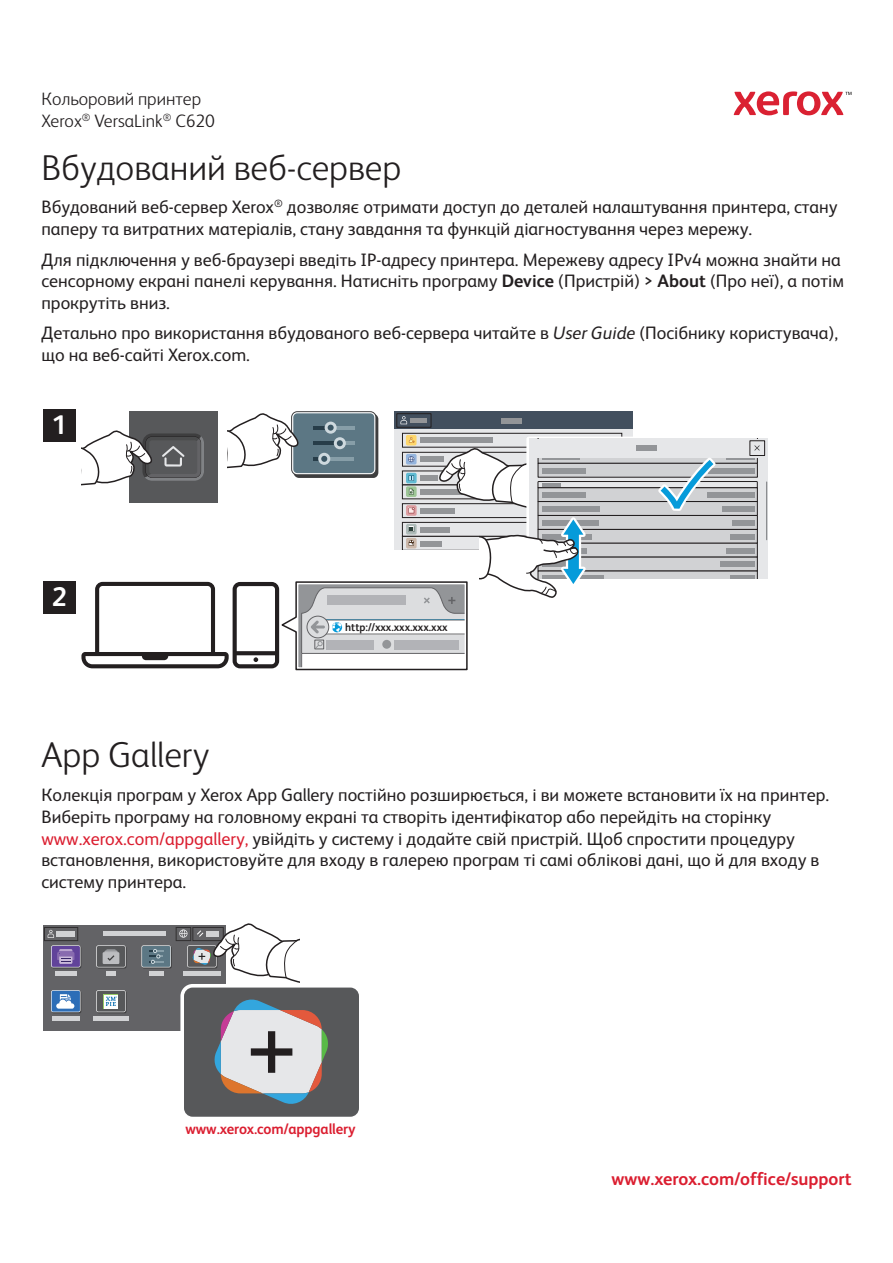
<style>
.page{position:relative;width:893px;height:1263px;background:#fff}
.page>*{position:absolute;margin:0;border:0;box-sizing:border-box;transform-origin:0 0}
.t1{font:300 36px "Xerox Sans";color:#231f20}
.t2{font:700 27px "Xerox Sans";color:#fff}
.t3{font:18px/21.6px "Xerox Sans";color:#231f20}
.t4{font:300 18px/21.6px "Xerox Sans";color:#231f20}
.t5{font:700 18px "Xerox Sans";color:#db1e30}
.t6{font:700 15px "Xerox Sans";letter-spacing:-.005em;color:#db1e30}
.t7{font:700 11.25px "Xerox Sans";color:#231f20;scale:.96 1}
.s1{font-weight:700}
.s2{font-style:italic}
.s3{color:#db1e30}
</style>
<div class="page">
<svg style="left:734px;top:91px;width:117px;height:24px"></svg>
<svg style="left:81px;top:412px;width:686px;height:259px"></svg>
<div style="left:43px;top:925px;width:182px;height:106px;background:#636366"></div>
<hr style="left:103px;top:931px;width:63px;height:4px;background:#d1d2d4">
<hr style="left:55px;top:972px;width:22px;height:4px;background:#d1d2d4">
<div style="left:52px;top:946px;width:29px;height:22px;background:#929293;border-radius:2px"></div>
<svg style="left:51px;top:945px;width:29px;height:22px"></svg>
<div style="left:52px;top:946px;width:28px;height:21px;background:#61439a"></div>
<svg style="left:57px;top:949px;width:17px;height:15px"></svg>
<hr style="left:106px;top:972px;width:10px;height:4px;background:#d1d2d4">
<div style="left:97px;top:946px;width:30px;height:22px;background:#7c7c7d;border-radius:2px"></div>
<div style="left:96px;top:945px;width:30px;height:22px;background:#bcbcbe;border-radius:2px"></div>
<div style="left:97px;top:946px;width:28px;height:21px;background:#57585a"></div>
<div style="left:104px;top:950px;width:14px;height:12px;background:#a8a9ad"></div>
<div style="left:103px;top:952px;width:16px;height:12px;background:#bcbdc0"></div>
<svg style="left:107px;top:955px;width:7px;height:6px"></svg>
<div style="left:52px;top:1016px;width:28px;height:5px;background:#d1d2d4"></div>
<svg style="left:52px;top:991px;width:29px;height:22px"></svg>
<div style="left:51px;top:990px;width:29px;height:22px;background:#b9c6d5;border-radius:2px"></div>
<div style="left:52px;top:991px;width:28px;height:21px;background:#2d6eb7"></div>
<svg style="left:56px;top:994px;width:18px;height:15px"></svg>
<div style="left:93px;top:1016px;width:36px;height:5px;background:#d1d2d4"></div>
<svg style="left:96px;top:990px;width:30px;height:22px"></svg>
<div style="left:97px;top:991px;width:28px;height:21px;background:#57585a"></div>
<svg style="left:104px;top:994px;width:14px;height:15px"></svg>
<svg style="left:104px;top:995px;width:13px;height:13px"></svg>
<svg style="left:106px;top:997px;width:11px;height:9px"></svg>
<hr style="left:149px;top:972px;width:15px;height:4px;background:#d1d2d4">
<div style="left:142px;top:946px;width:30px;height:22px;background:#9e9fa0;border-radius:2px"></div>
<div style="left:141px;top:945px;width:30px;height:22px;background:#bcbcbe;border-radius:2px"></div>
<div style="left:142px;top:946px;width:28px;height:21px;background:#5c7784"></div>
<svg style="left:149px;top:949px;width:14px;height:15px"></svg>
<div style="left:44px;top:927px;width:34px;height:14px;border:1px solid #312f30"></div>
<svg style="left:48px;top:930px;width:6px;height:8px"></svg>
<div style="left:56px;top:932px;width:19px;height:5px;background:#d1d2d4"></div>
<div style="left:176px;top:927px;width:15px;height:14px;border:1px solid #312f30"></div>
<div style="left:180px;top:984px;width:183px;height:136px;background:#fff;border-radius:12px"></div>
<div style="left:184px;top:987px;width:175px;height:130px;background:#57585a;border-radius:9px"></div>
<svg style="left:214px;top:999px;width:114px;height:105px"></svg>
<svg style="left:179px;top:923px;width:120px;height:61px"></svg>
<div style="left:43px;top:409px;width:33px;height:32px;background:#231f20"></div>
<div style="left:43px;top:581px;width:33px;height:33px;background:#231f20"></div>
<p class="t4" style="left:41px;top:90px;width:175px">Кольоровий принтер<br>Xerox<sup>®</sup> VersaLink<sup>®</sup> C620</p>
<h1 class="t1" style="left:41px;top:155px;width:361px">Вбудований веб-сервер</h1>
<p class="t3" style="left:41px;top:198px;width:798px">Вбудований веб-сервер Xerox<sup>®</sup> дозволяє отримати доступ до деталей налаштування принтера, стану паперу та витратних матеріалів, стану завдання та функцій діагностування через мережу.</p>
<p class="t3" style="left:41px;top:251px;width:804px">Для підключення у веб-браузері введіть IP-адресу принтера. Мережеву адресу IPv4 можна знайти на сенсорному екрані панелі керування. Натисніть програму <span class="s1">Device</span> (Пристрій) &gt; <span class="s1">About</span> (Про неї), а потім прокрутіть вниз.</p>
<p class="t3" style="left:41px;top:324px;width:798px">Детально про використання вбудованого веб-сервера читайте в <span class="s2">User Guide</span> (Посібнику користувача), що на веб-сайті Xerox.com.</p>
<h2 class="t2" style="left:52px;top:412px;width:17px">1</h2>
<h2 class="t2" style="left:52px;top:584px;width:17px">2</h2>
<h1 class="t1" style="left:41px;top:742px;width:169px">App Gallery</h1>
<p class="t7" style="left:345px;top:621px;width:108px">http://xxx.xxx.xxx.xxx</p>
<p class="t3" style="left:41px;top:786px;width:789px">Колекція програм у Xerox App Gallery постійно розширюється, і ви можете встановити їх на принтер.<br>Виберіть програму на головному екрані та створіть ідентифікатор або перейдіть на сторінку <span class="s3">www.xerox.com/appgallery,</span> увійдіть у систему і додайте свій пристрій. Щоб спростити процедуру встановлення, використовуйте для входу в галерею програм ті самі облікові дані, що й для входу в систему принтера.</p>
<p class="t6" style="left:186px;top:1122px;width:172px">www.xerox.com/appgallery</p>
<p class="t5" style="left:612px;top:1171px;width:241px">www.xerox.com/office/support</p>
</div>
